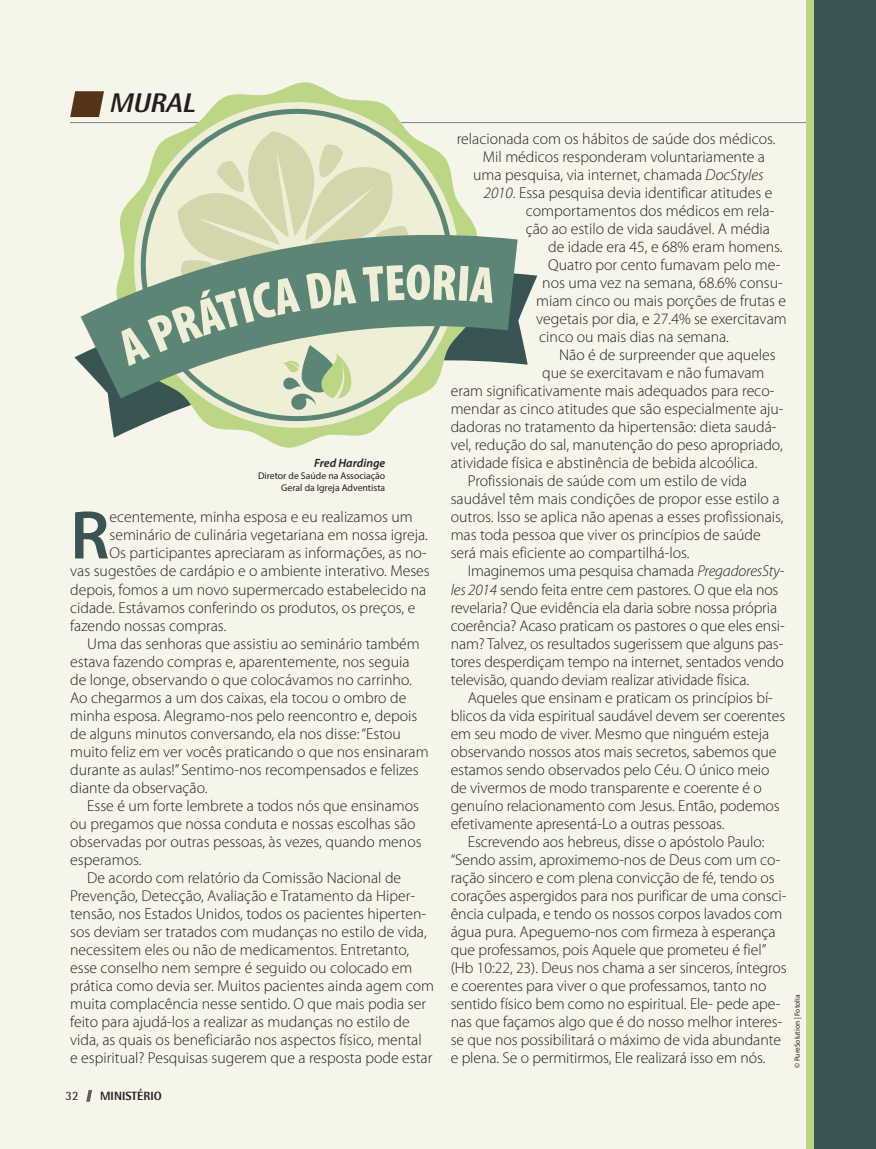
<style>
.page{position:relative;width:876px;height:1149px;background:#fff}
.page>*{position:absolute;margin:0;border:0;box-sizing:border-box;transform-origin:0 0}
._07_texto_cap3{font:600 69.15px "Myriad Pro";color:#3a5353}
.t1{font:900 condensed 51.45px "Myriad Pro";color:#efeed6}
._01_antetitulo{font:italic 800 27px "Rotis Semi Sans Std";color:#231f20}
._06_texto{font:300 15.75px/18px "Myriad Pro";color:#231f20}
._07_texto_cap3-2{font:300 15.75px "Myriad Pro";color:#231f20}
.t2{font:12.75px "Rotis Semi Sans Std";color:#231f20}
._02_autor{font:italic 600 12px "Myriad Pro";color:#231f20}
.t3{font:800 12px "Rotis Semi Sans Std";color:#231f20}
._03_autor_funcao{font:9.75px/12px "Myriad Pro";color:#231f20;text-align:right}
.t4{font:7.5px "Myriad Pro";color:#231f20}
.s1{font-style:italic}
</style>
<div class="page">
<div style="left:0;top:0;width:814px;height:1148px;background:#f6f5ea"></div>
<svg style="left:183px;top:93px;width:285px;height:306px"></svg>
<svg style="left:411px;top:223px;width:107px;height:175px"></svg>
<hr style="left:401px;top:122px;width:475px;height:1px;background:#808285">
<svg style="left:70px;top:91px;width:34px;height:26px"></svg>
<hr style="left:70px;top:122px;width:128px;height:1px;background:#808285">
<div style="left:806px;top:0;width:61px;height:1148px;background:#bbd786"></div>
<div style="left:814px;top:0;width:62px;height:1148px;background:#3a5353"></div>
<svg style="left:86px;top:1090px;width:6px;height:11px"></svg>
<svg style="left:74px;top:131px;width:337px;height:306px"></svg>
<svg style="left:427px;top:265px;width:110px;height:99px;background:#6d8b7c"></svg>
<p class="_01_antetitulo" style="left:109px;top:86px;width:94px">MURAL</p>
<h2 class="t1" style="left:406px;top:254px;width:28px">O</h2>
<p class="_02_autor" style="left:314px;top:455px;width:73px">Fred Hardinge</p>
<p class="_03_autor_funcao" style="left:258px;top:469px;width:129px">Diretor de Saúde na Associação<br>Geral da Igreja Adventista</p>
<p class="_07_texto_cap3" style="left:70px;top:491px;width:41px">R</p>
<p class="_07_texto_cap3-2" style="left:110px;top:508px;width:305px">ecentemente, minha esposa e eu realizamos um</p>
<p class="_07_texto_cap3-2" style="left:110px;top:526px;width:320px">seminário de culinária vegetariana em nossa igreja.</p>
<p class="_07_texto_cap3-2" style="left:110px;top:544px;width:319px">Os participantes apreciaram as informações, as no-</p>
<p class="_07_texto_cap3-2" style="left:70px;top:562px;width:361px">vas sugestões de cardápio e o ambiente interativo. Meses</p>
<p class="_07_texto_cap3-2" style="left:70px;top:580px;width:358px">depois, fomos a um novo supermercado estabelecido na</p>
<p class="_07_texto_cap3-2" style="left:70px;top:598px;width:347px">cidade. Estávamos conferindo os produtos, os preços, e</p>
<p class="_07_texto_cap3-2" style="left:70px;top:616px;width:158px">fazendo nossas compras.</p>
<p class="_06_texto" style="left:70px;top:634px;width:360px;text-indent:17px">Uma das senhoras que assistiu ao seminário também estava fazendo compras e, aparentemente, nos seguia de longe, observando o que colocávamos no carrinho.<br>Ao chegarmos a um dos caixas, ela tocou o ombro de minha esposa. Alegramo-nos pelo reencontro e, depois de alguns minutos conversando, ela nos disse: “Estou muito feliz em ver vocês praticando o que nos ensinaram durante as aulas!” Sentimo-nos recompensados e felizes diante da observação.</p>
<p class="_06_texto" style="left:70px;top:796px;width:353px;text-indent:17px">Esse é um forte lembrete a todos nós que ensinamos ou pregamos que nossa conduta e nossas escolhas são observadas por outras pessoas, às vezes, quando menos esperamos.</p>
<p class="_06_texto" style="left:70px;top:868px;width:365px;text-indent:17px">De acordo com relatório da Comissão Nacional de Prevenção, Detecção, Avaliação e Tratamento da Hiper&shy;tensão, nos Estados Unidos, todos os pacientes hiperten&shy;sos deviam ser tratados com mudanças no estilo de vida, necessitem eles ou não de medicamentos. Entretanto, esse conselho nem sempre é seguido ou colocado em prática como devia ser. Muitos pacientes ainda agem com muita complacência nesse sentido. O que mais podia ser feito para ajudá-los a realizar as mudanças no estilo de vida, as quais os beneficiarão nos aspectos físico, mental<br>e espiritual? Pesquisas sugerem que a resposta pode estar</p>
<p class="t2" style="left:66px;top:1087px;width:14px">32</p>
<p class="t3" style="left:100px;top:1087px;width:63px">MINISTÉRIO</p>
<p class="_06_texto" style="left:457px;top:130px;width:320px">relacionada com os hábitos de saúde dos médicos.</p>
<p class="_06_texto" style="left:483px;top:148px;width:284px">Mil médicos responderam voluntariamente a</p>
<p class="_06_texto" style="left:473px;top:166px;width:292px">uma pesquisa, via internet, chamada <span class="s1">DocStyles</span></p>
<p class="_06_texto" style="left:484px;top:184px;width:290px"><span class="s1">2010</span>. Essa pesquisa devia identificar atitudes e</p>
<p class="_06_texto" style="left:526px;top:202px;width:250px">comportamentos dos médicos em rela-</p>
<p class="_06_texto" style="left:526px;top:220px;width:246px">ção ao estilo de vida saudável. A média</p>
<p class="_06_texto" style="left:548px;top:238px;width:236px">de idade era 45, e 68% eram homens.</p>
<p class="_06_texto" style="left:548px;top:256px;width:234px">Quatro por cento fumavam pelo me-</p>
<p class="_06_texto" style="left:542px;top:274px;width:242px">nos uma vez na semana, 68.6% consu-</p>
<p class="_06_texto" style="left:536px;top:292px;width:251px">miam cinco ou mais porções de frutas e</p>
<p class="_06_texto" style="left:536px;top:310px;width:252px">vegetais por dia, e 27.4% se exercitavam</p>
<p class="_06_texto" style="left:539px;top:328px;width:191px">cinco ou mais dias na semana.</p>
<p class="_06_texto" style="left:559px;top:346px;width:218px">Não é de surpreender que aqueles</p>
<p class="_06_texto" style="left:542px;top:364px;width:224px">que se exercitavam e não fumavam</p>
<p class="_06_texto" style="left:451px;top:382px;width:325px">eram significativamente mais adequados para reco-</p>
<p class="_06_texto" style="left:451px;top:400px;width:334px">mendar as cinco atitudes que são especialmente aju-</p>
<p class="_06_texto" style="left:451px;top:418px;width:327px">dadoras no tratamento da hipertensão: dieta saudá-</p>
<p class="_06_texto" style="left:451px;top:436px;width:333px">vel, redução do sal, manutenção do peso apropriado,</p>
<p class="_06_texto" style="left:451px;top:454px;width:308px">atividade física e abstinência de bebida alcoólica.</p>
<p class="_06_texto" style="left:451px;top:472px;width:334px;text-indent:17px">Profissionais de saúde com um estilo de vida saudável têm mais condições de propor esse estilo a outros. Isso se aplica não apenas a esses profissionais, mas toda pessoa que viver os princípios de saúde será mais eficiente ao compartilhá-los.</p>
<p class="_06_texto" style="left:451px;top:562px;width:335px;text-indent:17px">Imaginemos uma pesquisa chamada <span class="s1">PregadoresSty&shy;les 2014</span> sendo feita entre cem pastores. O que ela nos revelaria? Que evidência ela daria sobre nossa própria coerência? Acaso praticam os pastores o que eles ensi&shy;nam? Talvez, os resultados sugerissem que alguns pas&shy;tores desperdiçam tempo na internet, sentados vendo televisão, quando deviam realizar atividade física.</p>
<p class="_06_texto" style="left:451px;top:688px;width:336px;text-indent:17px">Aqueles que ensinam e praticam os princípios bí&shy;blicos da vida espiritual saudável devem ser coerentes em seu modo de viver. Mesmo que ninguém esteja observando nossos atos mais secretos, sabemos que estamos sendo observados pelo Céu. O único meio de vivermos de modo transparente e coerente é o genuíno relacionamento com Jesus. Então, podemos efetivamente apresentá-Lo a outras pessoas.</p>
<p class="_06_texto" style="left:451px;top:832px;width:338px;text-indent:17px">Escrevendo aos hebreus, disse o apóstolo Paulo: “Sendo assim, aproximemo-nos de Deus com um co&shy;ração sincero e com plena convicção de fé, tendo os corações aspergidos para nos purificar de uma consci&shy;ência culpada, e tendo os nossos corpos lavados com água pura. Apeguemo-nos com firmeza à esperança que professamos, pois Aquele que prometeu é fiel” (Hb 10:22, 23). Deus nos chama a ser sinceros, íntegros e coerentes para viver o que professamos, tanto no sentido físico bem como no espiritual. Ele‑ pede ape&shy;nas que façamos algo que é do nosso melhor interes&shy;se que nos possibilitará o máximo de vida abundante e plena. Se o permitirmos, Ele realizará isso em nós.</p>
<p class="t4" style="left:793px;top:1067px;width:75px;rotate:-90deg">© PureSolution | Fotolia</p>
</div>
